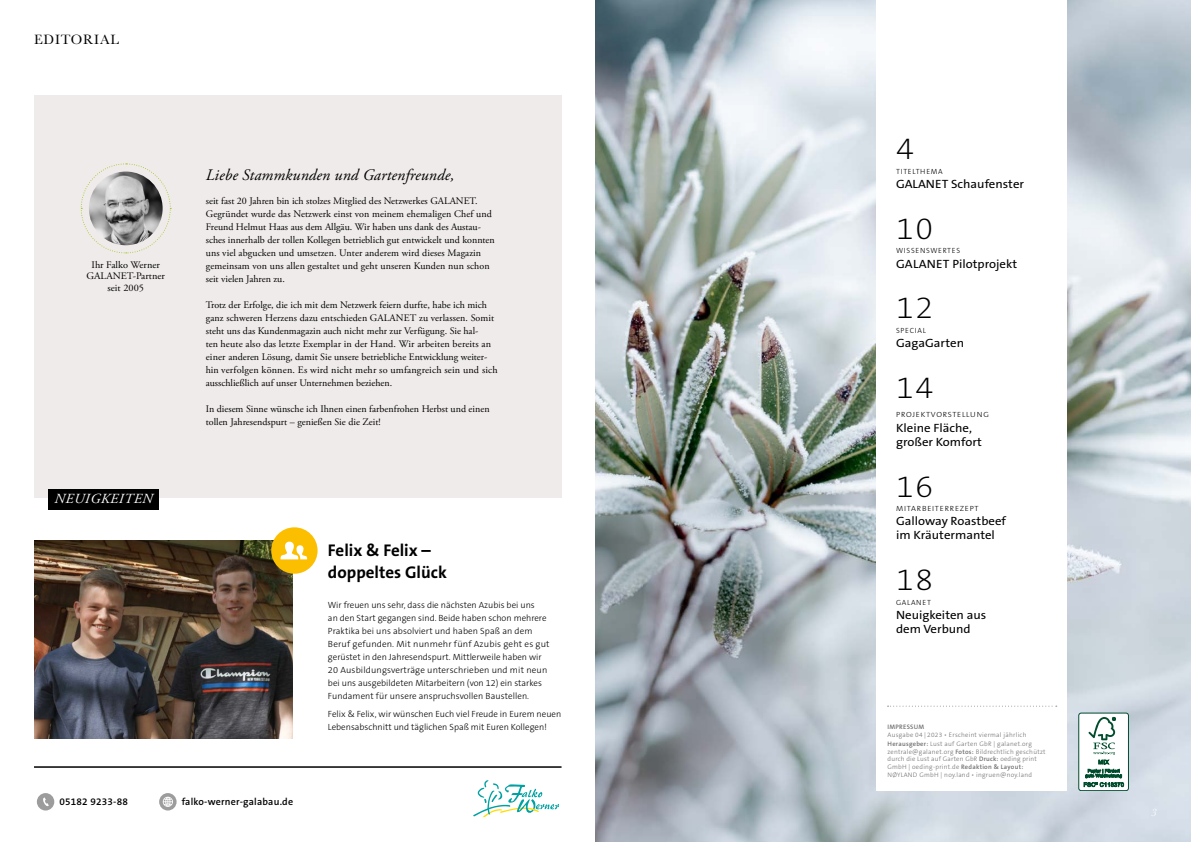
<style>
.page{position:relative;width:1191px;height:842px;background:#fff}
.page>*{position:absolute;margin:0;border:0;box-sizing:border-box;transform-origin:0 0}
.t1{font:200 30px "The Sans B W2";letter-spacing:.055em;color:#000;scale:1.07 1}
.t2{font:700 17px/22.5px "The Sans B W7";color:#000}
.t3{font:italic 16px "Adobe Garamond Pro";letter-spacing:.01em;color:#000}
.t4{font:14px "Baskerville";letter-spacing:.06em;color:#000}
.t5{font:italic 13.9px "Adobe Garamond Pro";letter-spacing:.035em;color:#fff}
.t6{font:12px/14.4px "The Sans B W5 Plain";color:#000;scale:1.07 1}
.t7{font:italic 11px "Baskerville";color:#fff}
.t8{font:10px/13px "Adobe Garamond Pro";color:#000}
.t9{font:600 10px "The Sans B W6";letter-spacing:.02em;color:#000}
.t10{font:300 9px/13px "The Sans B W3";color:#000}
.t11{font:300 7.5px "The Sans B W3";letter-spacing:.095em;color:#000}
.t12{font:300 7.5px "The Sans B W3";letter-spacing:.095em;color:#000;scale:1.07 1}
.t13{font:300 6.5px/7.9px "The Sans B W3";letter-spacing:.04em;color:#6e6e6e}
.t14{font:600 6.5px "The Sans B W6";letter-spacing:.04em;color:#6e6e6e}
.s1{font-family:"The Sans B W6";font-weight:600}
</style>
<div class="page">
<img style="left:595px;top:0;width:596px;height:842px">
<div style="left:876px;top:0;width:191px;height:791px;background:#fff"></div>
<svg style="left:887px;top:706px;width:169px;height:1px"></svg>
<div style="left:1078px;top:713px;width:50px;height:78px;background:#fff;border-radius:3px"></div>
<div style="left:1078px;top:713px;width:50px;height:78px;border:1px solid #004d2d;border-radius:3px"></div>
<svg style="left:1083px;top:717px;width:40px;height:70px"></svg>
<div style="left:34px;top:95px;width:527px;height:402px;background:#efebea"></div>
<svg style="left:37px;top:793px;width:17px;height:17px"></svg>
<div style="left:159px;top:793px;width:18px;height:17px;background:#9c9c9d;border-radius:50%"></div>
<svg style="left:163px;top:797px;width:10px;height:10px"></svg>
<svg style="left:80px;top:163px;width:91px;height:91px"></svg>
<svg style="left:473px;top:780px;width:86px;height:37px"></svg>
<img style="left:34px;top:541px;width:258px;height:197px">
<div style="left:271px;top:527px;width:46px;height:47px;background:#fcbf00;border-radius:50%"></div>
<svg style="left:280px;top:542px;width:27px;height:17px"></svg>
<div style="left:48px;top:489px;width:111px;height:20px;background:#000"></div>
<hr style="left:34px;top:767px;width:527px;height:1px;background:#000">
<h3 class="t4" style="left:34px;top:30px;width:86px">EDITORIAL</h3>
<p class="t8" style="left:87px;top:259px;width:80px;line-height:11.5px;text-align:center">Ihr Falko Werner<br>GALANET-Partner seit 2005</p>
<h3 class="t5" style="left:54px;top:491px;width:100px">NEUIGKEITEN</h3>
<h3 class="t3" style="left:206px;top:165px;width:250px">Liebe Stammkunden und Gartenfreunde,</h3>
<p class="t8" style="left:206px;top:195px;width:290px">seit fast 20 Jahren bin ich stolzes Mitglied des Netzwerkes GALANET.<br>Gegründet wurde das Netzwerk einst von meinem ehemaligen Chef und Freund Helmut Haas aus dem Allgäu. Wir haben uns dank des Austau&shy;sches innerhalb der tollen Kollegen betrieblich gut entwickelt und konnten uns viel abgucken und umsetzen. Unter anderem wird dieses Magazin gemeinsam von uns allen gestaltet und geht unseren Kunden nun schon seit vielen Jahren zu.</p>
<p class="t8" style="left:206px;top:299px;width:293px">Trotz der Erfolge, die ich mit dem Netzwerk feiern durfte, habe ich mich ganz schweren Herzens dazu entschieden GALANET zu verlassen. Somit steht uns das Kundenmagazin auch nicht mehr zur Verfügung. Sie hal-<br>ten heute also das letzte Exemplar in der Hand. Wir arbeiten bereits an einer anderen Lösung, damit Sie unsere betriebliche Entwicklung weiter&shy;hin verfolgen können. Es wird nicht mehr so umfangreich sein und sich ausschließlich auf unser Unternehmen beziehen.</p>
<p class="t8" style="left:206px;top:403px;width:285px">In diesem Sinne wünsche ich Ihnen einen farbenfrohen Herbst und einen tollen Jahresendspurt – genießen Sie die Zeit!</p>
<h2 class="t2" style="left:328px;top:539px;width:120px">Felix &amp; Felix – doppeltes Glück</h2>
<p class="t10" style="left:328px;top:598px;width:223px">Wir freuen uns sehr, dass die nächsten Azubis bei uns<br>an den Start gegangen sind. Beide haben schon mehrere Praktika bei uns absolviert und haben Spaß an dem Beruf gefunden. Mit nunmehr fünf Azubis geht es gut gerüstet in den Jahresendspurt. Mittlerweile haben wir 20 Ausbildungsverträge unterschrieben und mit neun bei uns ausgebildeten Mitarbeitern (von 12) ein starkes Fundament für unsere anspruchsvollen Baustellen.</p>
<p class="t10" style="left:328px;top:708px;width:235px">Felix &amp; Felix, wir wünschen Euch viel Freude in Eurem neuen<br>Lebensabschnitt und täglichen Spaß mit Euren Kollegen!</p>
<p class="t9" style="left:59px;top:795px;width:70px">05182 9233-88</p>
<p class="t9" style="left:182px;top:795px;width:113px">falko-werner-galabau.de</p>
<h1 class="t1" style="left:896px;top:130px;width:18px">4</h1>
<p class="t11" style="left:896px;top:167px;width:48px">TITELTHEMA</p>
<p class="t6" style="left:896px;top:177px;width:121px">GALANET Schaufenster</p>
<h1 class="t1" style="left:896px;top:209px;width:36px">10</h1>
<p class="t11" style="left:896px;top:246px;width:66px">WISSENSWERTES</p>
<p class="t6" style="left:896px;top:257px;width:115px">GALANET Pilotprojekt</p>
<h1 class="t1" style="left:896px;top:289px;width:36px">12</h1>
<p class="t11" style="left:896px;top:326px;width:31px">SPECIAL</p>
<p class="t6" style="left:896px;top:336px;width:65px">GagaGarten</p>
<h1 class="t1" style="left:896px;top:368px;width:36px">14</h1>
<p class="t12" style="left:896px;top:410px;width:88px">PROJEKTVORSTELLUNG</p>
<p class="t6" style="left:896px;top:421px;width:82px">Kleine Fläche, großer Komfort</p>
<h1 class="t1" style="left:896px;top:467px;width:36px">16</h1>
<p class="t12" style="left:896px;top:503px;width:79px">MITARBEITERREZEPT</p>
<p class="t6" style="left:896px;top:514px;width:104px">Galloway Roastbeef im Kräutermantel</p>
<h1 class="t1" style="left:896px;top:560px;width:36px">18</h1>
<p class="t11" style="left:896px;top:597px;width:36px">GALANET</p>
<p class="t6" style="left:896px;top:608px;width:86px">Neuigkeiten aus dem Verbund</p>
<p class="t14" style="left:887px;top:723px;width:38px">IMPRESSUM</p>
<p class="t13" style="left:887px;top:731px;width:159px">Ausgabe 04 | 2023 • Erscheint viermal jährlich <span class="s1">Herausgeber:</span> Lust auf Garten GbR | galanet.org zentrale@galanet.org <span class="s1">Fotos:</span> Bildrechtlich geschützt durch die Lust auf Garten GbR <span class="s1">Druck:</span> oeding print GmbH | oeding-print.de <span class="s1">Redaktion &amp; Layout:<br></span>NØYLAND GmbH | noy.land • ingruen@noy.land</p>
<p class="t7" style="left:1151px;top:805px;width:7px">3</p>
</div>
